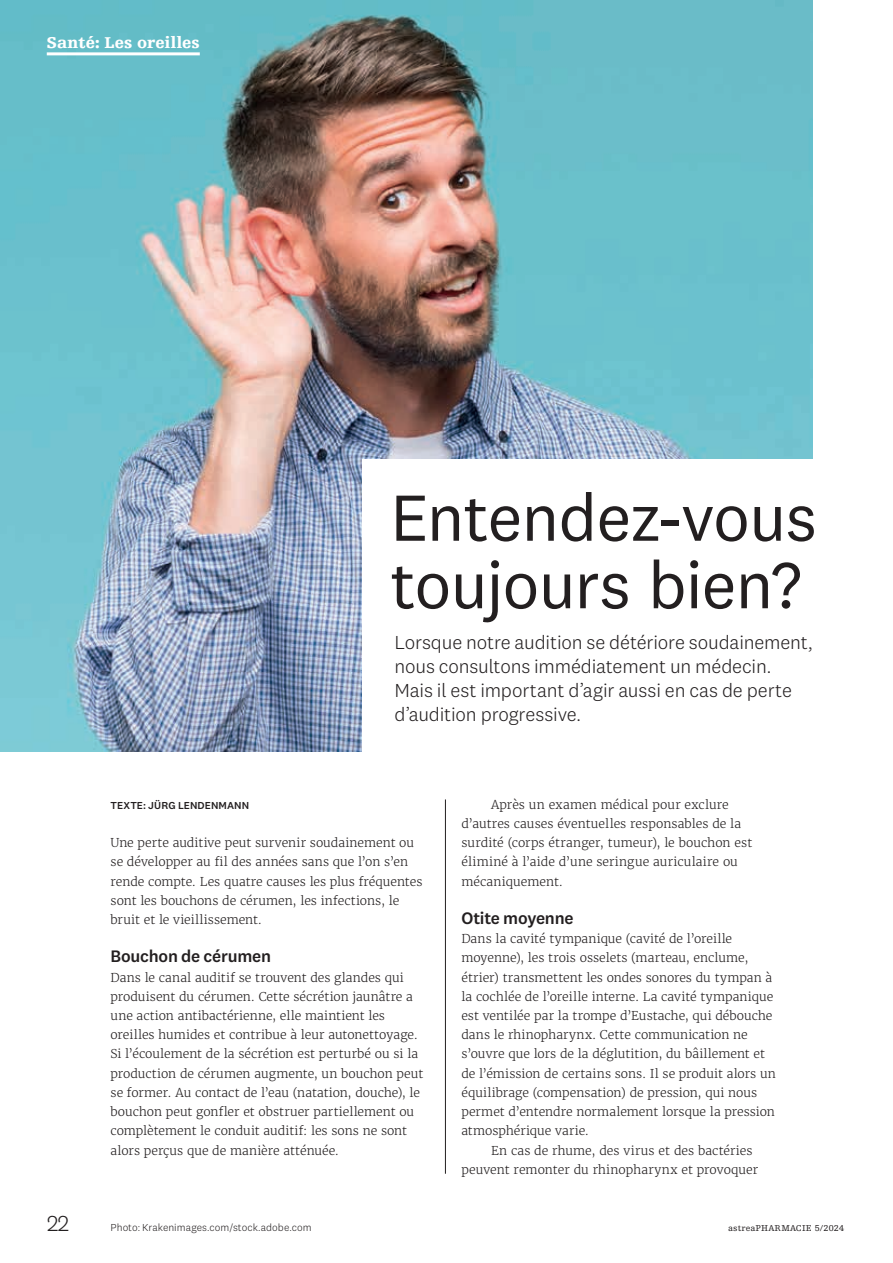
<style>
.page{position:relative;width:893px;height:1263px;background:#fff}
.page>*{position:absolute;margin:0;border:0;box-sizing:border-box;transform-origin:0 0}
.t1{font:67.5px/67.5px "National 2";letter-spacing:-.02em;color:#231f20}
.t2{font:300 22.5px "National 2";color:#231f20}
.t3{font:300 19.5px/24px "National 2";letter-spacing:-.005em;color:#231f20}
.t4{font:500 17.25px "National 2";letter-spacing:-.015em;color:#231f20}
.t5{font:900 16.5px "Egyptienne FLT Std";letter-spacing:.015em;color:#fff}
.t6{font:300 12.15px/19.2px "Merriweather";color:#231f20}
.t7{font:300 10.5px "National 2";letter-spacing:.005em;color:#231f20}
.t8{font:500 10.5px "National 2";letter-spacing:.01em;color:#231f20}
.t9{font:9px "Egyptienne FLT Std";letter-spacing:.02em;color:#231f20}
</style>
<div class="page">
<hr style="left:445px;top:799px;width:1px;height:375px;background:#231f20">
<img style="left:0;top:0;width:812px;height:751px">
<div style="left:362px;top:459px;width:531px;height:311px;background:#fff"></div>
<hr style="left:47px;top:52px;width:153px;height:3px;background:#fff">
<h3 class="t5" style="left:47px;top:34px;width:155px">Santé: Les oreilles</h3>
<h1 class="t1" style="left:390px;top:483px;width:428px">Entendez-vous toujours bien?</h1>
<h3 class="t3" style="left:394px;top:630px;width:420px">Lorsque notre audition se détériore soudainement, nous consultons immédiatement un médecin.<br>Mais il est important d’agir aussi en cas de perte d’audition progressive.</h3>
<p class="t8" style="left:111px;top:799px;width:140px">TEXTE: JÜRG LENDENMANN</p>
<p class="t6" style="left:111px;top:833px;width:313px">Une perte auditive peut survenir soudainement ou se développer au fil des années sans que l’on s’en rende compte. Les quatre causes les plus fréquentes sont les bouchons de cérumen, les infections, le bruit et le vieillissement.</p>
<h3 class="t4" style="left:111px;top:946px;width:162px">Bouchon de cérumen</h3>
<p class="t6" style="left:111px;top:968px;width:314px">Dans le canal auditif se trouvent des glandes qui produisent du cérumen. Cette sécrétion jaunâtre a une action antibactérienne, elle maintient les oreilles humides et contribue à leur autonettoyage.<br>Si l’écoulement de la sécrétion est perturbé ou si la production de cérumen augmente, un bouchon peut se former. Au contact de l’eau (natation, douche), le bouchon peut gonfler et obstruer partiellement ou complètement le conduit auditif: les sons ne sont alors perçus que de manière atténuée.</p>
<p class="t6" style="left:461px;top:795px;width:292px;text-indent:30px">Après un examen médical pour exclure d’autres causes éventuelles responsables de la surdité (corps étranger, tumeur), le bouchon est éliminé à l’aide d’une seringue auriculaire ou mécaniquement.</p>
<h3 class="t4" style="left:461px;top:907px;width:114px">Otite moyenne</h3>
<p class="t6" style="left:461px;top:929px;width:272px">Dans la cavité tympanique (cavité de l’oreille</p>
<p class="t6" style="left:461px;top:948px;width:289px">moyenne), les trois osselets (marteau, enclume,</p>
<p class="t6" style="left:461px;top:968px;width:312px">étrier) transmettent les ondes sonores du tympan à</p>
<p class="t6" style="left:461px;top:987px;width:313px">la cochlée de l’oreille interne. La cavité tympanique</p>
<p class="t6" style="left:461px;top:1006px;width:313px">est ventilée par la trompe d’Eustache, qui débouche</p>
<p class="t6" style="left:461px;top:1025px;width:288px">dans le rhinopharynx. Cette communication ne</p>
<p class="t6" style="left:461px;top:1044px;width:305px">s’ouvre que lors de la déglutition, du bâillement et</p>
<p class="t6" style="left:461px;top:1064px;width:316px">de l’émission de certains sons. Il se produit alors un</p>
<p class="t6" style="left:461px;top:1083px;width:297px">équilibrage (compensation) de pression, qui nous</p>
<p class="t6" style="left:461px;top:1102px;width:315px">permet d’entendre normalement lorsque la pression</p>
<p class="t6" style="left:461px;top:1121px;width:129px">atmosphérique varie.</p>
<p class="t6" style="left:491px;top:1140px;width:263px">En cas de rhume, des virus et des bactéries</p>
<p class="t6" style="left:461px;top:1160px;width:298px">peuvent remonter du rhinopharynx et provoquer</p>
<h2 class="t2" style="left:47px;top:1211px;width:24px">22</h2>
<p class="t9" style="left:728px;top:1223px;width:118px">astreaPHARMACIE 5/2024</p>
<p class="t7" style="left:111px;top:1222px;width:203px">Photo: Krakenimages.com/stock.adobe.com</p>
</div>
